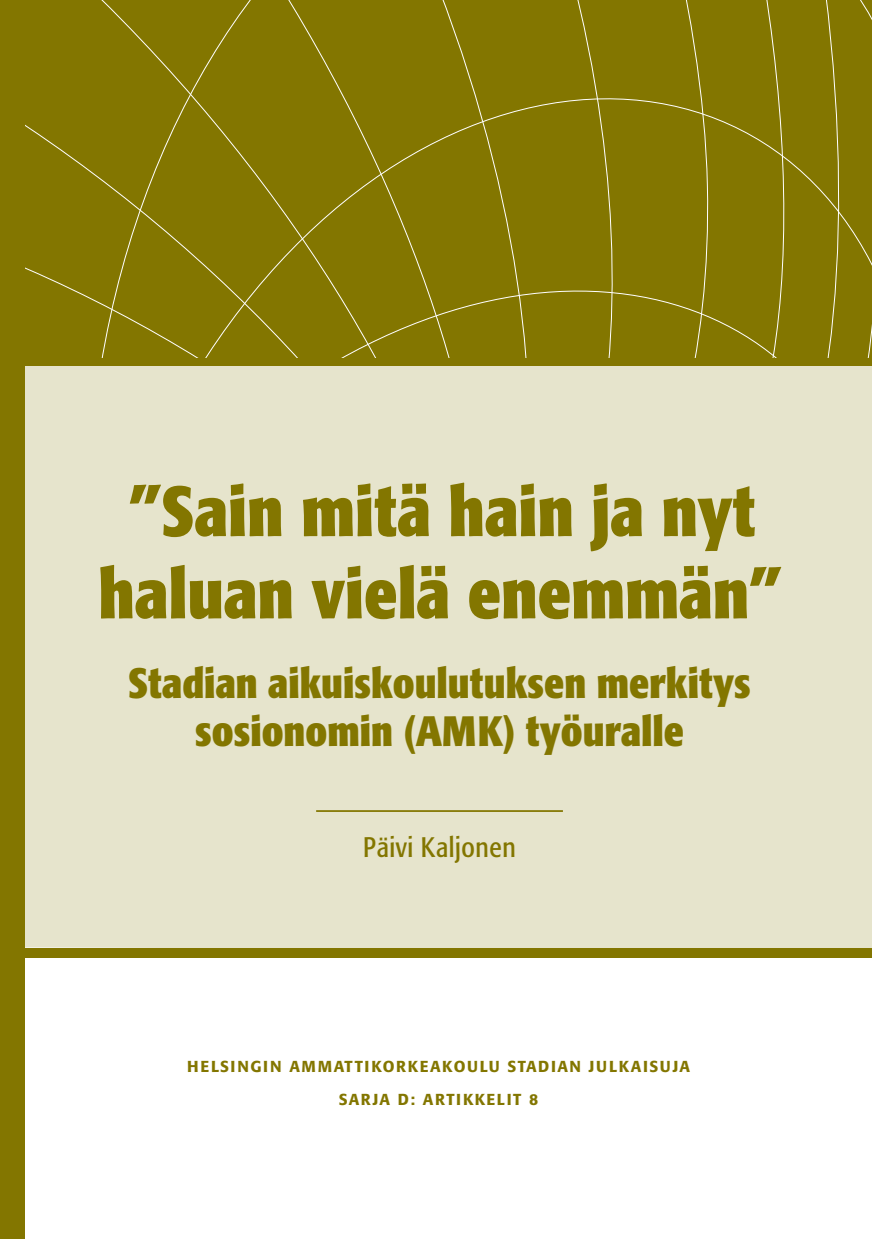
<style>
.page{position:relative;width:872px;height:1239px;background:#fff}
.page>*{position:absolute;margin:0;border:0;box-sizing:border-box;transform-origin:0 0}
.t1{font:700 condensed 70px/82.2px "Formata";color:#837600;text-align:center}
.t2{font:700 condensed 42px/48.1px "Formata";color:#837600;text-align:center}
.t3{font:condensed 28px "Formata";letter-spacing:.02em;color:#837600}
.t4{font:500 15.75px/33.2px "Formata";letter-spacing:.1em;color:#837600;text-align:center}
</style>
<div class="page">
<div style="left:25px;top:366px;width:847px;height:582px;background:#e6e4cc"></div>
<hr style="left:316px;top:810px;width:247px;height:2px;background:#837600">
<div style="left:0;top:948px;width:872px;height:10px;background:#837600"></div>
<div style="left:0;top:356px;width:872px;height:10px;background:#837600"></div>
<div style="left:25px;top:0;width:59px;height:356px;background:#837600"></div>
<div style="left:84px;top:0;width:788px;height:358px;background:#837600"></div>
<div style="left:0;top:0;width:25px;height:1239px;background:#837600"></div>
<h1 class="t1" style="left:98px;top:474px;width:684px">”Sain mitä hain ja nyt haluan vielä enemmän”</h1>
<h2 class="t2" style="left:128px;top:662px;width:624px">Stadian aikuiskoulutuksen merkitys sosionomin (AMK) työuralle</h2>
<h3 class="t3" style="left:363px;top:835px;width:154px">Päivi Kaljonen</h3>
<p class="t4" style="left:187px;top:1050px;width:504px">HELSINGIN AMMATTIKORKEAKOULU STADIAN JULKAISUJA<br>SARJA D: ARTIKKELIT 8</p>
</div>
